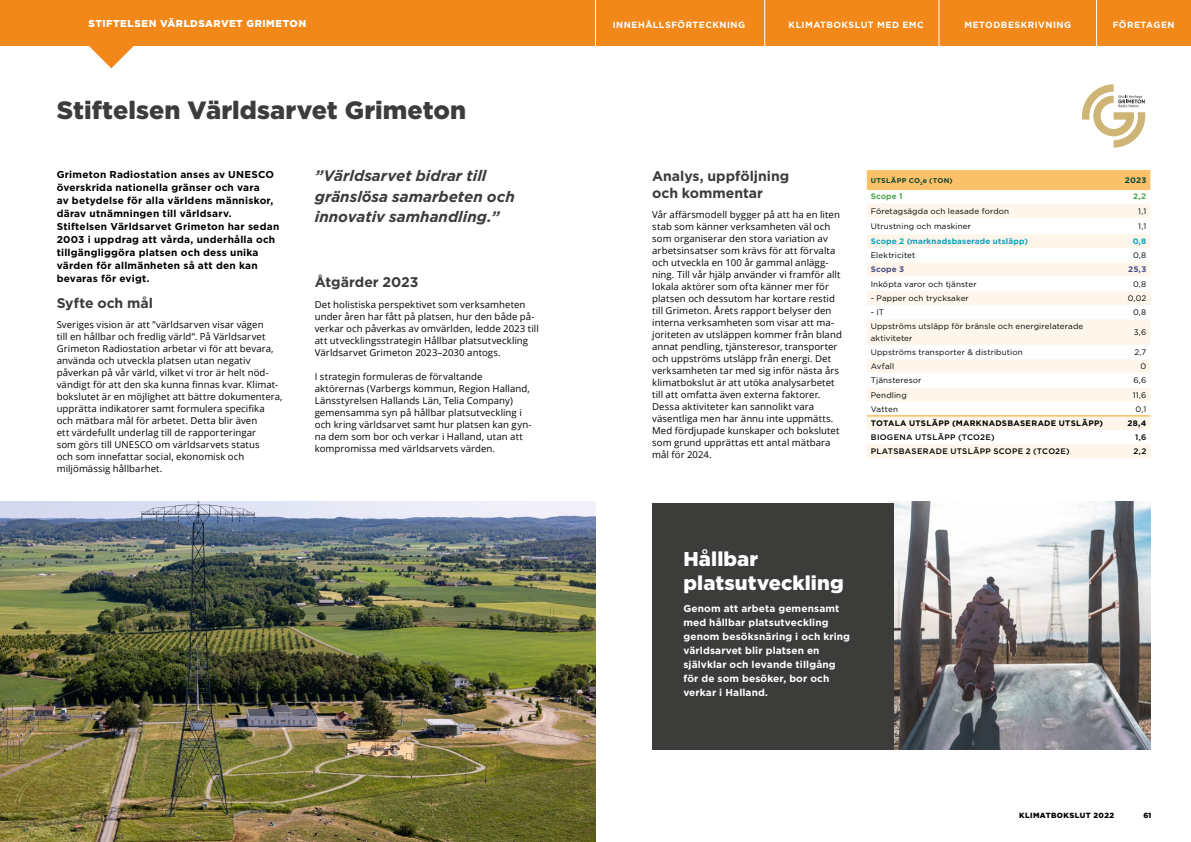
<style>
.page{position:relative;width:1191px;height:842px;background:#fff}
.page>*{position:absolute;margin:0;border:0;box-sizing:border-box;transform-origin:0 0}
.Rubrik_H2_företag{font:900 25px "Gotham";letter-spacing:.005em;color:#3c3c3b}
.Tabelltext_-_svart{font:900 20px/24px "Gotham";letter-spacing:.005em;color:#fff}
.Citat_-_företag{font:italic 700 15.2px/20.6px "Gotham";color:#3c3c3b}
.Rubrik_H3{font:700 14px/16.5px "Gotham";color:#3c3c3b}
.Ingress{font:700 10px/13px "Gotham";letter-spacing:.02em;color:#000}
.Tabelltext_-_svart-2{font:700 10px/14px "Gotham";letter-spacing:.01em;color:#fff}
.Rubrik_Header_företag{font:900 10px "Gotham";letter-spacing:.045em;color:#fff}
.Bröd{font:9.5px/12px "Open Sans";letter-spacing:.01em;color:#000}
.t1{font:700 9px "Gotham";letter-spacing:.055em;color:#fff}
.Tabelltext_-_svart-3{font:8px/12px "Gotham";letter-spacing:.015em;color:#000}
.tabell_Rubrik{font:500 8px "Gotham";letter-spacing:.035em;color:#000}
.Tabell_-_TOTALT{font:700 8px "Gotham";letter-spacing:.035em;color:#000}
.tabell_svart_siffror{font:8px "Gotham";color:#000}
.Scope_2{font:700 8px "Gotham";letter-spacing:.02em;color:#00a7c0}
.Scope_1{font:700 8px "Gotham";letter-spacing:.02em;color:#4ba751}
.Scope_3{font:700 8px "Gotham";letter-spacing:.02em;color:#474d88}
.tabell_Rubrik_-_siffror{font:500 8px "Gotham";color:#000}
.Tabell_-_header_-_siffror{font:700 8px "Gotham";color:#0f4831}
.Scope_3_-_siffror{font:700 8px "Gotham";color:#474d88}
.Tabell_-_TOTALT_-_siffror{font:700 8px "Gotham";color:#000}
.Scope_1_-_siffror{font:700 8px "Gotham";color:#4ba751}
.Scope_2_-_siffror{font:700 8px "Gotham";color:#00a7c0}
.t2{font:900 7.5px "Gotham";letter-spacing:.055em;color:#000}
.Tabell_-_header{font:700 7px "Gotham";letter-spacing:.04em;color:#0f4831}
</style>
<div class="page">
<svg style="left:88px;top:45px;width:46px;height:23px"></svg>
<div style="left:0;top:0;width:1191px;height:45px;background:#f18819"></div>
<hr style="left:595px;top:0;width:1px;height:52px;background:#fff">
<hr style="left:764px;top:0;width:1px;height:52px;background:#fff">
<hr style="left:938px;top:0;width:1px;height:52px;background:#fff">
<hr style="left:1096px;top:0;width:1px;height:52px;background:#fff">
<div style="left:866px;top:170px;width:284px;height:20px;background:#fbc06a"></div>
<div style="left:867px;top:204px;width:283px;height:254px;background:#fff6eb"></div>
<svg style="left:866px;top:218px;width:284px;height:226px"></svg>
<hr style="left:866px;top:415px;width:241px;height:1px;background:#f6a318">
<hr style="left:1107px;top:415px;width:43px;height:1px;background:#f6a318">
<img style="left:0;top:502px;width:595px;height:340px">
<img style="left:889px;top:502px;width:261px;height:247px">
<svg style="left:1082px;top:84px;width:63px;height:64px"></svg>
<div style="left:652px;top:503px;width:241px;height:246px;background:#3c3c3b"></div>
<h2 class="Rubrik_Header_företag" style="left:88px;top:16px;width:219px">STIFTELSEN VÄRLDSARVET GRIMETON</h2>
<p class="Rubrik_H2_företag" style="left:57px;top:92px;width:411px">Stiftelsen Världsarvet Grimeton</p>
<p class="Ingress" style="left:57px;top:168px;width:224px">Grimeton Radiostation anses av UNESCO överskrida nationella gränser och vara<br>av betydelse för alla världens människor, därav utnämningen till världsarv.<br>Stiftelsen Världsarvet Grimeton har sedan 2003 i uppdrag att vårda, underhålla och tillgängliggöra platsen och dess unika värden för allmänheten så att den kan bevaras för evigt.</p>
<p class="Rubrik_H3" style="left:57px;top:294px;width:98px">Syfte och mål</p>
<p class="Bröd" style="left:57px;top:319px;width:227px">Sveriges vision är att ”världsarven visar vägen<br>till en hållbar och fredlig värld”. På Världsarvet Grimeton Radiostation arbetar vi för att bevara, använda och utveckla platsen utan negativ påverkan på vår värld, vilket vi tror är helt nöd&shy;vändigt för att den ska kunna finnas kvar. Klimat&shy;bokslutet är en möjlighet att bättre dokumentera, upprätta indikatorer samt formulera specifika och mätbara mål för arbetet. Detta blir även<br>ett värdefullt underlag till de rapporteringar<br>som görs till UNESCO om världsarvets status<br>och som innefattar social, ekonomisk och miljömässig hållbarhet.</p>
<p class="Citat_-_företag" style="left:315px;top:165px;width:201px">”Världsarvet bidrar till gränslösa samarbeten och innovativ samhandling.”</p>
<p class="Rubrik_H3" style="left:315px;top:274px;width:105px">Åtgärder 2023</p>
<p class="Bröd" style="left:315px;top:298px;width:225px">Det holistiska perspektivet som verksamheten under åren har fått på platsen, hur den både på&shy;verkar och påverkas av omvärlden, ledde 2023 till att utvecklingsstrategin Hållbar platsutveckling Världsarvet Grimeton 2023–2030 antogs.</p>
<p class="Bröd" style="left:315px;top:370px;width:218px">I strategin formuleras de förvaltande aktörernas (Varbergs kommun, Region Halland, Länsstyrelsen Hallands Län, Telia Company) gemensamma syn på hållbar platsutveckling i och kring världsarvet samt hur platsen kan gyn&shy;na dem som bor och verkar i Halland, utan att kompromissa med världsarvets värden.</p>
<p class="t1" style="left:613px;top:19px;width:134px">INNEHÅLLSFÖRTECKNING</p>
<p class="t1" style="left:788px;top:19px;width:137px">KLIMATBOKSLUT MED EMC</p>
<p class="t1" style="left:964px;top:19px;width:108px">METODBESKRIVNING</p>
<p class="t1" style="left:1112px;top:19px;width:63px">FÖRETAGEN</p>
<p class="Rubrik_H3" style="left:652px;top:168px;width:138px">Analys, uppföljning och kommentar</p>
<p class="Bröd" style="left:652px;top:209px;width:191px">Vår affärsmodell bygger på att ha en liten stab som känner verksamheten väl och som organiserar den stora variation av arbetsinsatser som krävs för att förvalta och utveckla en 100 år gammal anlägg&shy;ning. Till vår hjälp använder vi framför allt lokala aktörer som ofta känner mer för platsen och dessutom har kortare restid till Grimeton. Årets rapport belyser den interna verksamheten som visar att ma&shy;joriteten av utsläppen kommer från bland annat pendling, tjänsteresor, transporter och uppströms utsläpp från energi. Det verksamheten tar med sig inför nästa års klimatbokslut är att utöka analysarbetet till att omfatta även externa faktorer.<br>Dessa aktiviteter kan sannolikt vara väsentliga men har ännu inte uppmätts.<br>Med fördjupade kunskaper och bokslutet som grund upprättas ett antal mätbara mål för 2024.</p>
<p class="Tabell_-_header" style="left:871px;top:176px;width:83px">UTSLÄPP CO<sub>2</sub>e (TON)</p>
<p class="Tabell_-_header_-_siffror" style="left:1125px;top:175px;width:23px">2023</p>
<p class="Scope_1" style="left:870px;top:192px;width:33px">Scope 1</p>
<p class="Scope_1_-_siffror" style="left:1133px;top:192px;width:15px">2,2</p>
<p class="Tabelltext_-_svart-3" style="left:870px;top:205px;width:140px">Företagsägda och leasade fordon</p>
<p class="tabell_svart_siffror" style="left:1138px;top:206px;width:10px">1,1</p>
<p class="Tabelltext_-_svart-3" style="left:870px;top:220px;width:102px">Utrustning och maskiner</p>
<p class="tabell_svart_siffror" style="left:1138px;top:222px;width:10px">1,1</p>
<p class="Scope_2" style="left:870px;top:237px;width:159px">Scope 2 (marknadsbaserade utsläpp)</p>
<p class="Scope_2_-_siffror" style="left:1132px;top:237px;width:15px">0,8</p>
<p class="Tabelltext_-_svart-3" style="left:870px;top:249px;width:46px">Elektricitet</p>
<p class="tabell_svart_siffror" style="left:1133px;top:251px;width:15px">0,8</p>
<p class="Scope_3" style="left:870px;top:265px;width:35px">Scope 3</p>
<p class="Scope_3_-_siffror" style="left:1128px;top:265px;width:20px">25,3</p>
<p class="Tabelltext_-_svart-3" style="left:870px;top:278px;width:107px">Inköpta varor och tjänster</p>
<p class="tabell_svart_siffror" style="left:1133px;top:279px;width:15px">0,8</p>
<p class="Tabelltext_-_svart-3" style="left:870px;top:292px;width:100px">- Papper och trycksaker</p>
<p class="tabell_svart_siffror" style="left:1127px;top:294px;width:20px">0,02</p>
<p class="Tabelltext_-_svart-3" style="left:870px;top:306px;width:15px">- IT</p>
<p class="tabell_svart_siffror" style="left:1133px;top:308px;width:15px">0,8</p>
<p class="Tabelltext_-_svart-3" style="left:870px;top:320px;width:214px">Uppströms utsläpp för bränsle och energirelaterade aktiviteter</p>
<p class="tabell_svart_siffror" style="left:1133px;top:328px;width:14px">3,6</p>
<p class="Tabelltext_-_svart-3" style="left:870px;top:346px;width:153px">Uppströms transporter &amp; distribution</p>
<p class="tabell_svart_siffror" style="left:1134px;top:348px;width:13px">2,7</p>
<p class="Tabelltext_-_svart-3" style="left:870px;top:360px;width:25px">Avfall</p>
<p class="tabell_svart_siffror" style="left:1140px;top:362px;width:7px">0</p>
<p class="Tabelltext_-_svart-3" style="left:870px;top:374px;width:52px">Tjänsteresor</p>
<p class="tabell_svart_siffror" style="left:1133px;top:376px;width:14px">6,6</p>
<p class="Tabelltext_-_svart-3" style="left:870px;top:389px;width:37px">Pendling</p>
<p class="tabell_svart_siffror" style="left:1132px;top:390px;width:15px">11,6</p>
<p class="Tabelltext_-_svart-3" style="left:870px;top:403px;width:29px">Vatten</p>
<p class="tabell_svart_siffror" style="left:1135px;top:404px;width:12px">0,1</p>
<p class="Tabell_-_TOTALT" style="left:871px;top:418px;width:234px">TOTALA UTSLÄPP (MARKNADSBASERADE UTSLÄPP)</p>
<p class="Tabell_-_TOTALT_-_siffror" style="left:1127px;top:418px;width:20px">28,4</p>
<p class="tabell_Rubrik" style="left:871px;top:433px;width:125px">BIOGENA UTSLÄPP (TCO2E)</p>
<p class="tabell_Rubrik_-_siffror" style="left:1135px;top:433px;width:13px">1,6</p>
<p class="tabell_Rubrik" style="left:871px;top:447px;width:200px">PLATSBASERADE UTSLÄPP SCOPE 2 (TCO2E)</p>
<p class="tabell_Rubrik_-_siffror" style="left:1133px;top:447px;width:14px">2,2</p>
<p class="Tabelltext_-_svart" style="left:683px;top:546px;width:162px">Hållbar platsutveckling</p>
<p class="Tabelltext_-_svart-2" style="left:683px;top:601px;width:168px">Genom att arbeta gemensamt med hållbar platsutveckling genom besöksnäring i och kring världsarvet blir platsen en självklar och levande tillgång för de som besöker, bor och verkar i Halland.</p>
<p class="t2" style="left:1019px;top:810px;width:97px">KLIMATBOKSLUT 2022</p>
<p class="t2" style="left:1143px;top:810px;width:10px">61</p>
</div>
